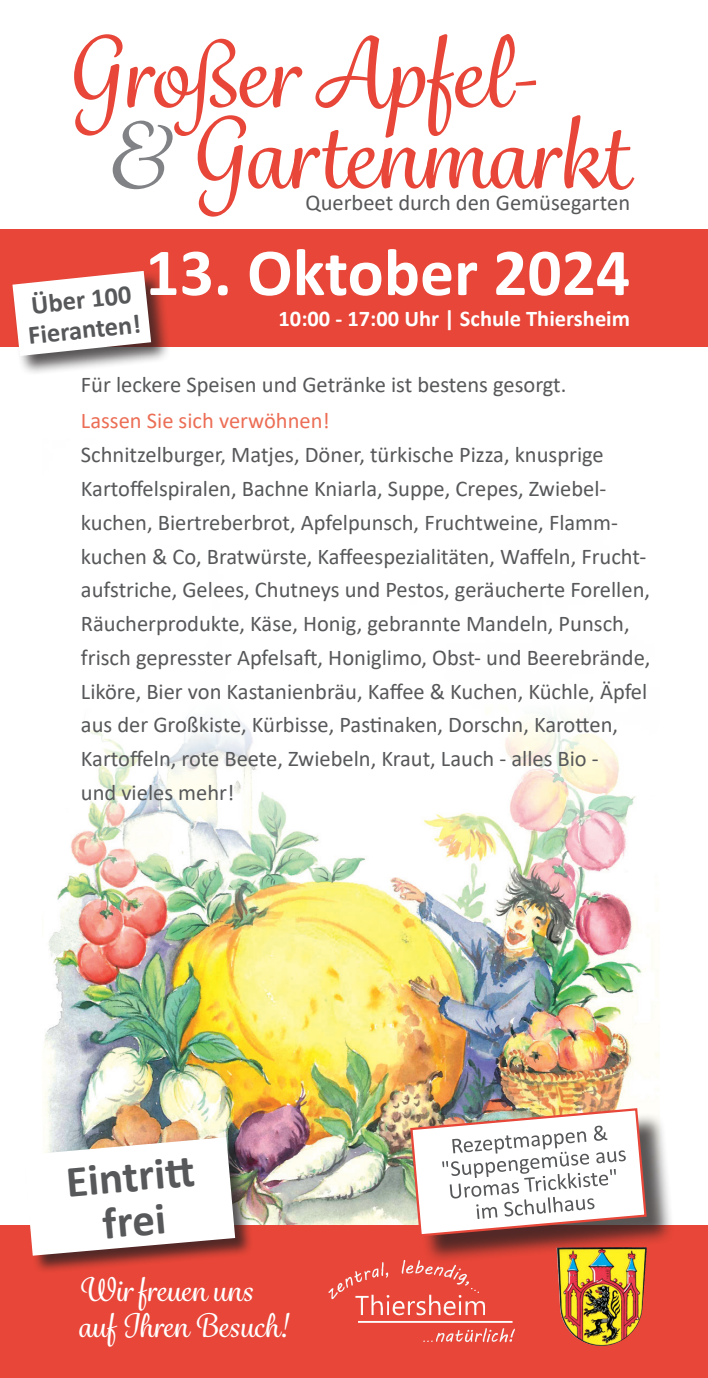
<style>
.page{position:relative;width:708px;height:1378px;background:#fff}
.page>*{position:absolute;margin:0;border:0;box-sizing:border-box;transform-origin:0 0}
.t1{font:500 94.5px "Grafolita Script";color:#e74638}
.t2{font:700 67.5px "Calibri";color:#fff}
.t3{font:700 45px "Calibri";color:#57585a}
.t4{font:500 31.5px/36px "Grafolita Script";color:#fff}
.t5{font:700 26.55px "Calibri";color:#57585a}
.t6{font:22.5px/33.8px "Calibri";color:#57585a}
.t7{font:700 22.5px "Calibri";color:#fff}
.t8{font:22.5px "Calibri";color:#ec6e56}
.s1{color:#808285}
</style>
<div class="page">
<img style="left:43px;top:714px;width:617px;height:512px">
<div style="left:0;top:1226px;width:708px;height:152px;background:#e74638"></div>
<div style="left:0;top:229px;width:708px;height:117px;background:#e74638"></div>
<img style="left:557px;top:1264px;width:89px;height:82px">
<div style="left:12px;top:270px;width:159px;height:105px;background:#231f20;opacity:.75"></div>
<svg style="left:12px;top:271px;width:139px;height:85px;background:#efdddb"></svg>
<div style="left:24px;top:1137px;width:229px;height:136px;background:#231f20;opacity:.75"></div>
<svg style="left:24px;top:1137px;width:211px;height:118px"></svg>
<img style="left:381px;top:1260px;width:75px;height:18px">
<div style="left:414px;top:1112px;width:260px;height:152px;background:#231f20;opacity:.75"></div>
<svg style="left:409px;top:1107px;width:239px;height:130px"></svg>
<p class="t1" style="left:67px;top:12px;width:470px">Großer Apfel-</p>
<p class="t1" style="left:107px;top:93px;width:522px"><span class="s1">&amp;</span> Gartenmarkt</p>
<p class="t6" style="left:306px;top:185px;width:326px">Querbeet durch den Gemüsegarten</p>
<p class="t5" style="left:29px;top:286px;width:102px;rotate:-6deg">Über 100</p>
<p class="t5" style="left:26px;top:317px;width:115px;rotate:-6deg">Fieranten!</p>
<p class="t2" style="left:145px;top:225px;width:486px">13. Oktober 2024</p>
<p class="t7" style="left:279px;top:303px;width:353px">10:00 - 17:00 Uhr | Schule Thiersheim</p>
<p class="t6" style="left:81px;top:367px;width:487px">Für leckere Speisen und Getränke ist bestens gesorgt.</p>
<p class="t8" style="left:81px;top:405px;width:250px">Lassen Sie sich verwöhnen!</p>
<p class="t6" style="left:81px;top:437px;width:571px">Schnitzelburger, Matjes, Döner, türkische Pizza, knusprige Kartoffelspiralen, Bachne Kniarla, Suppe, Crepes, Zwiebel&shy;kuchen, Biertreberbrot, Apfelpunsch, Fruchtweine, Flamm&shy;kuchen &amp; Co, Bratwürste, Kaffeespezialitäten, Waffeln, Frucht&shy;aufstriche, Gelees, Chutneys und Pestos, geräucherte Forellen, Räucherprodukte, Käse, Honig, gebrannte Mandeln, Punsch, frisch gepresster Apfelsaft, Honiglimo, Obst- und Beerebrände, Liköre, Bier von Kastanienbräu, Kaffee &amp; Kuchen, Küchle, Äpfel aus der Großkiste, Kürbisse, Pastinaken, Dorschn, Karotten, Kartoffeln, rote Beete, Zwiebeln, Kraut, Lauch - alles Bio -<br>und vieles mehr!</p>
<p class="t3" style="left:63px;top:1150px;width:117px;rotate:-5deg">Eintritt</p>
<p class="t3" style="left:100px;top:1192px;width:65px;rotate:-5deg">frei</p>
<p class="t4" style="left:78px;top:1273px;width:212px">Wir freuen uns auf Ihren Besuch!</p>
</div>
